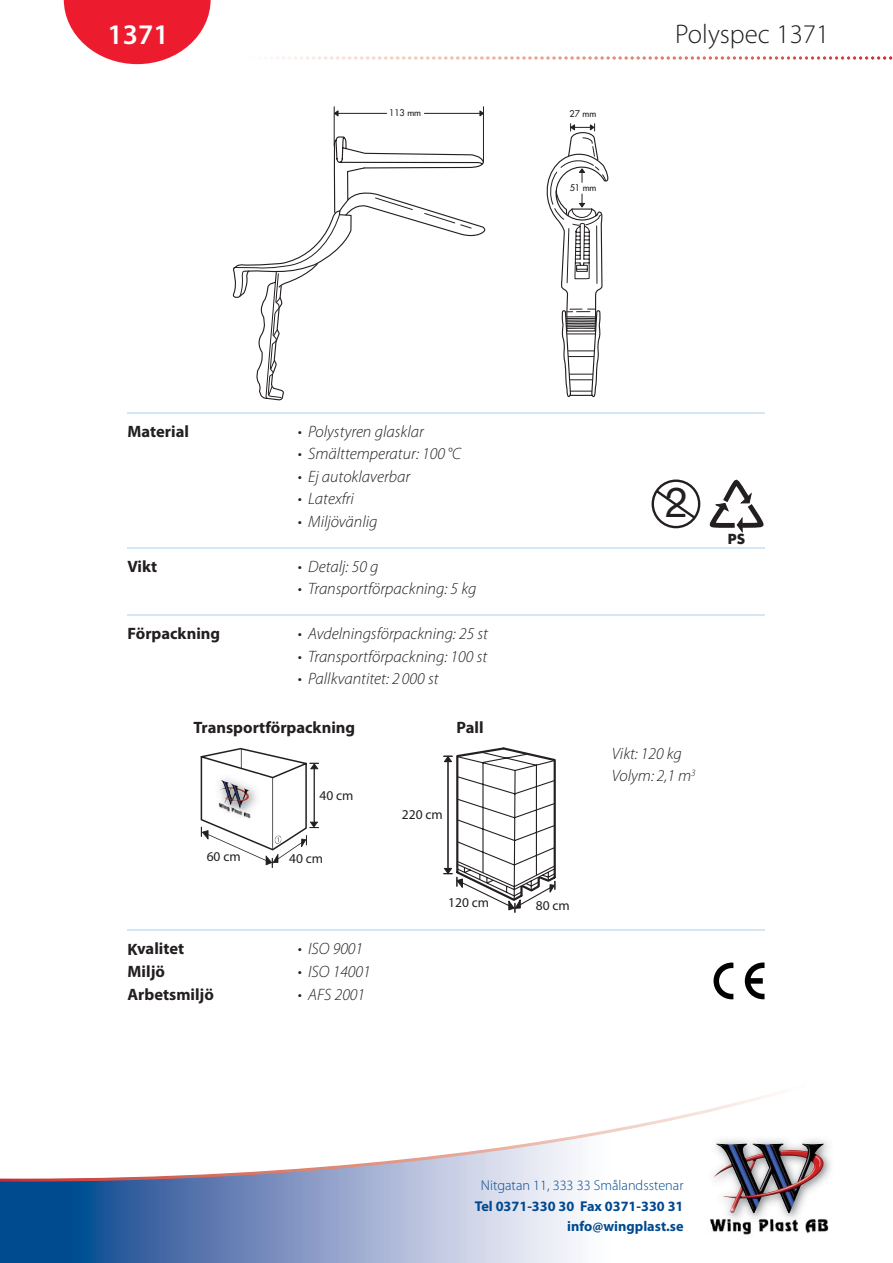
<style>
.page{position:relative;width:893px;height:1263px;background:#fff}
.page>*{position:absolute;margin:0;border:0;box-sizing:border-box;transform-origin:0 0}
.t1{font:41.55px "Helvetica Neue";color:#231f20}
.t2{font:600 28.5px "Myriad Pro";color:#fff}
.t3{font:300 27px "Myriad Pro";color:#231f20}
.t4{font:italic 300 16.5px/22.5px "Myriad Pro";color:#231f20}
.t5{font:700 16.5px "Myriad Pro";color:#231f20}
.t6{font:700 14.25px/20.2px "Myriad Pro";color:#00498f;text-align:right}
.t7{font:300 14.25px "Myriad Pro";color:#00498f}
.t8{font:13.5px "Myriad Pro";color:#231f20}
.t9{font:700 13.5px "Futura";color:#231f20}
.t10{font:9px "Futura";color:#231f20}
</style>
<div class="page">
<svg style="left:0;top:1184px;width:579px;height:79px;background:#7a96c0"></svg>
<svg style="left:0;top:1091px;width:782px;height:91px"></svg>
<svg style="left:713px;top:962px;width:20px;height:37px"></svg>
<svg style="left:745px;top:962px;width:19px;height:37px"></svg>
<img style="left:710px;top:1223px;width:119px;height:12px">
<img style="left:708px;top:1136px;width:123px;height:80px">
<img style="left:710px;top:1216px;width:118px;height:7px">
<img style="left:713px;top:1143px;width:112px;height:71px">
<hr style="left:128px;top:547px;width:637px;height:1px;background:#d4e7f7">
<hr style="left:128px;top:614px;width:637px;height:2px;background:#d4e7f7">
<hr style="left:128px;top:929px;width:637px;height:2px;background:#d4e7f7">
<svg style="left:64px;top:0;width:829px;height:414px"></svg>
<svg style="left:443px;top:747px;width:113px;height:165px"></svg>
<svg style="left:710px;top:480px;width:52px;height:52px"></svg>
<svg style="left:652px;top:479px;width:48px;height:49px"></svg>
<svg style="left:201px;top:748px;width:118px;height:120px"></svg>
<img style="left:215px;top:774px;width:45px;height:44px">
<img style="left:218px;top:802px;width:33px;height:16px">
<img style="left:220px;top:780px;width:30px;height:29px">
<h2 class="t2" style="left:108px;top:24px;width:63px">1371</h2>
<h3 class="t3" style="left:675px;top:23px;width:156px">Polyspec 1371</h3>
<p class="t10" style="left:389px;top:108px;width:34px">113 mm</p>
<p class="t10" style="left:569px;top:109px;width:28px">27 mm</p>
<p class="t10" style="left:570px;top:183px;width:28px">51 mm</p>
<p class="t5" style="left:128px;top:425px;width:63px">Material</p>
<p class="t4" style="left:298px;top:422px;width:128px">• Polystyren glasklar</p>
<p class="t4" style="left:298px;top:444px;width:165px">• Smälttemperatur: 100 °C</p>
<p class="t4" style="left:298px;top:467px;width:114px">• Ej autoklaverbar</p>
<p class="t4" style="left:298px;top:489px;width:58px">• Latexfri</p>
<p class="t4" style="left:298px;top:512px;width:81px">• Miljövänlig</p>
<p class="t5" style="left:128px;top:560px;width:31px">Vikt</p>
<p class="t4" style="left:298px;top:557px;width:82px">• Detalj: 50 g</p>
<p class="t4" style="left:298px;top:579px;width:180px">• Transportförpackning: 5 kg</p>
<p class="t5" style="left:128px;top:628px;width:94px">Förpackning</p>
<p class="t4" style="left:298px;top:624px;width:192px">• Avdelningsförpackning: 25 st</p>
<p class="t4" style="left:298px;top:647px;width:191px">• Transportförpackning: 100 st</p>
<p class="t4" style="left:298px;top:669px;width:142px">• Pallkvantitet: 2 000 st</p>
<p class="t5" style="left:193px;top:721px;width:163px">Transportförpackning</p>
<p class="t8" style="left:320px;top:790px;width:36px">40 cm</p>
<p class="t8" style="left:207px;top:851px;width:36px">60 cm</p>
<p class="t8" style="left:289px;top:854px;width:36px">40 cm</p>
<p class="t5" style="left:128px;top:943px;width:58px">Kvalitet</p>
<p class="t4" style="left:298px;top:939px;width:67px">• ISO 9001</p>
<p class="t5" style="left:128px;top:965px;width:39px">Miljö</p>
<p class="t4" style="left:298px;top:962px;width:75px">• ISO 14001</p>
<p class="t5" style="left:128px;top:988px;width:88px">Arbetsmiljö</p>
<p class="t4" style="left:298px;top:984px;width:69px">• AFS 2001</p>
<p class="t5" style="left:456px;top:721px;width:29px">Pall</p>
<p class="t8" style="left:402px;top:809px;width:42px">220 cm</p>
<p class="t8" style="left:448px;top:897px;width:42px">120 cm</p>
<p class="t8" style="left:536px;top:900px;width:36px">80 cm</p>
<h1 class="t1" style="left:665px;top:488px;width:25px">2</h1>
<p class="t9" style="left:728px;top:533px;width:19px">PS</p>
<p class="t4" style="left:612px;top:744px;width:85px">Vikt: 120 kg<br>Volym: 2,1 m<sup>3</sup></p>
<p class="t7" style="left:481px;top:1180px;width:204px">Nitgatan 11, 333 33 Smålandsstenar</p>
<p class="t6" style="left:475px;top:1197px;width:210px">Tel 0371-330 30 Fax 0371-330 31 info@wingplast.se</p>
</div>
